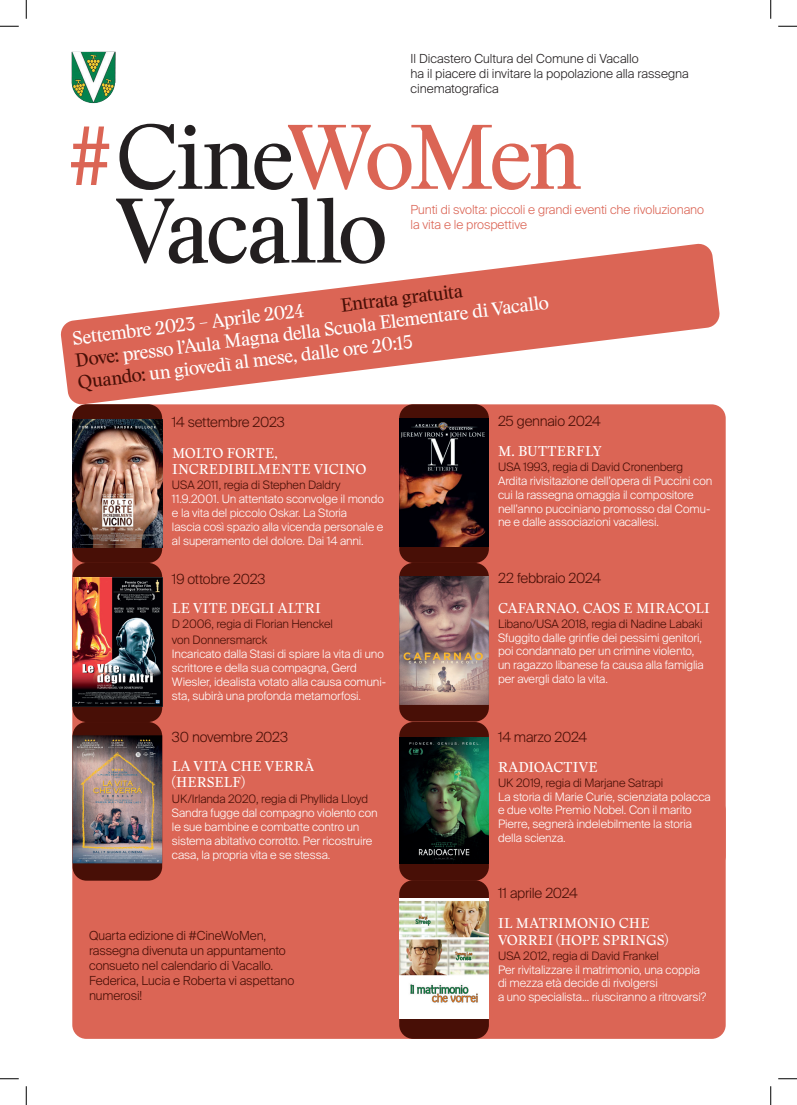
<style>
.page{position:relative;width:797px;height:1105px;background:#fff}
.page>*{position:absolute;margin:0;border:0;box-sizing:border-box;transform-origin:0 0}
.t1{font:90px/73.8px "Stanley";letter-spacing:-.055em;color:#231f20}
.t2{font:90px "Myriad Pro";color:#db6555}
.t3{font:18.62px/22.1px "Stanley";color:#fff}
.t4{font:14px/16.2px "Stanley";letter-spacing:.01em;color:#fff}
.t5{font:300 14px "Suisse Intl";letter-spacing:-.02em;color:#480f06}
.t6{font:300 12.5px/15px "Suisse Intl";letter-spacing:-.01em;color:#480f06}
.t7{font:300 12.5px/15px "Suisse Intl";color:#231f20}
.t8{font:300 12.5px/15px "Suisse Intl";letter-spacing:-.005em;color:#db6555}
.t9{font:300 11.62px/13.8px "Suisse Intl";letter-spacing:-.01em;color:#fff}
.t10{font:300 11.62px/15.1px "Suisse Intl";letter-spacing:-.01em;color:#480f06}
.s1{color:#db6555}
.s2{color:#480f06}
</style>
<div class="page">
<div style="left:72px;top:796px;width:653px;height:243px;background:#db6555;border-radius:14px"></div>
<div style="left:72px;top:404px;width:653px;height:466px;background:#db6555;border-radius:14px"></div>
<div style="left:72px;top:404px;width:90px;height:159px;background:#480f06;border-radius:14px"></div>
<img style="left:72px;top:419px;width:90px;height:128px">
<div style="left:72px;top:563px;width:90px;height:159px;background:#480f06;border-radius:14px"></div>
<img style="left:72px;top:578px;width:90px;height:128px">
<div style="left:72px;top:722px;width:90px;height:159px;background:#480f06;border-radius:14px"></div>
<img style="left:72px;top:735px;width:90px;height:128px">
<div style="left:399px;top:404px;width:90px;height:159px;background:#480f06;border-radius:14px"></div>
<img style="left:399px;top:419px;width:90px;height:127px">
<div style="left:399px;top:563px;width:90px;height:158px;background:#480f06;border-radius:14px"></div>
<img style="left:399px;top:576px;width:90px;height:129px">
<div style="left:399px;top:722px;width:90px;height:159px;background:#480f06;border-radius:14px"></div>
<img style="left:399px;top:737px;width:90px;height:127px">
<div style="left:399px;top:880px;width:90px;height:159px;background:#480f06;border-radius:14px"></div>
<img style="left:399px;top:899px;width:90px;height:119px">
<img style="left:71px;top:51px;width:44px;height:52px">
<svg style="left:60px;top:243px;width:660px;height:162px;fill:#db6555"></svg>
<svg style="left:0;top:25px;width:19px;height:2px"></svg>
<svg style="left:778px;top:25px;width:19px;height:2px"></svg>
<svg style="left:0;top:1078px;width:19px;height:1px"></svg>
<svg style="left:778px;top:1078px;width:19px;height:1px"></svg>
<svg style="left:25px;top:0;width:2px;height:19px"></svg>
<svg style="left:25px;top:1086px;width:2px;height:19px"></svg>
<svg style="left:770px;top:0;width:1px;height:19px"></svg>
<svg style="left:770px;top:1086px;width:1px;height:19px"></svg>
<p class="t7" style="left:410px;top:51px;width:280px">Il Dicastero Cultura del Comune di Vacallo<br>ha il piacere di invitare la popolazione alla rassegna cinematografica</p>
<h1 class="t1" style="left:115px;top:121px;width:468px">Cine<span class="s1">WoMen<br></span>Vacallo</h1>
<h1 class="t2" style="left:68px;top:99px;width:46px">#</h1>
<p class="t8" style="left:410px;top:202px;width:295px">Punti di svolta: piccoli e grandi eventi che rivoluzionano la vita e le prospettive</p>
<h2 class="t3" style="left:71px;top:327px;width:478px;text-indent:270px;rotate:-7deg"><span class="s2">Entrata gratuita<br>Dove:</span> presso l’Aula Magna della Scuola Elementare di Vacallo<br><span class="s2">Quando:</span> un giovedì al mese, dalle ore 20:15</h2>
<h2 class="t3" style="left:71px;top:327px;width:235px;rotate:-7deg">Settembre 2023 – Aprile 2024</h2>
<p class="t5" style="left:172px;top:413px;width:114px">14 settembre 2023</p>
<p class="t4" style="left:172px;top:445px;width:196px">MOLTO FORTE,<br>INCREDIBILMENTE VICINO</p>
<p class="t10" style="left:172px;top:478px;width:170px">USA 2011, regia di Stephen Daldry</p>
<p class="t9" style="left:172px;top:492px;width:213px">11.9.2001. Un attentato sconvolge il mondo e la vita del piccolo Oskar. La Storia<br>lascia così spazio alla vicenda personale e al superamento del dolore. Dai 14 anni.</p>
<p class="t5" style="left:172px;top:571px;width:95px">19 ottobre 2023</p>
<p class="t4" style="left:172px;top:600px;width:150px">LE VITE DEGLI ALTRI</p>
<p class="t10" style="left:172px;top:617px;width:162px">D 2006, regia di Florian Henckel von Donnersmarck</p>
<p class="t9" style="left:172px;top:646px;width:215px">Incaricato dalla Stasi di spiare la vita di uno scrittore e della sua compagna, Gerd Wiesler, idealista votato alla causa comuni&shy;sta, subirà una profonda metamorfosi.</p>
<p class="t5" style="left:172px;top:729px;width:117px">30 novembre 2023</p>
<p class="t4" style="left:172px;top:758px;width:143px">LA VITA CHE VERRÀ (HERSELF)</p>
<p class="t10" style="left:172px;top:791px;width:198px">UK/Irlanda 2020, regia di Phyllida Lloyd</p>
<p class="t9" style="left:172px;top:805px;width:207px">Sandra fugge dal compagno violento con le sue bambine e combatte contro un sistema abitativo corrotto. Per ricostruire casa, la propria vita e se stessa.</p>
<p class="t6" style="left:89px;top:928px;width:207px">Quarta edizione di #CineWoMen, rassegna divenuta un appuntamento consueto nel calendario di Vacallo.<br>Federica, Lucia e Roberta vi aspettano numerosi!</p>
<p class="t5" style="left:498px;top:413px;width:104px">25 gennaio 2024</p>
<p class="t4" style="left:498px;top:443px;width:105px">M. BUTTERFLY</p>
<p class="t10" style="left:498px;top:460px;width:186px">USA 1993, regia di David Cronenberg</p>
<p class="t9" style="left:498px;top:474px;width:216px">Ardita rivisitazione dell’opera di Puccini con cui la rassegna omaggia il compositore nell’anno pucciniano promosso dal Comu&shy;ne e dalle associazioni vacallesi.</p>
<p class="t5" style="left:498px;top:570px;width:104px">22 febbraio 2024</p>
<p class="t4" style="left:498px;top:600px;width:213px">CAFARNAO. CAOS E MIRACOLI</p>
<p class="t10" style="left:498px;top:616px;width:206px">Libano/USA 2018, regia di Nadine Labaki</p>
<p class="t9" style="left:498px;top:631px;width:207px">Sfuggito dalle grinfie dei pessimi genitori, poi condannato per un crimine violento, un ragazzo libanese fa causa alla famiglia per avergli dato la vita.</p>
<p class="t5" style="left:498px;top:729px;width:90px">14 marzo 2024</p>
<p class="t4" style="left:498px;top:759px;width:101px">RADIOACTIVE</p>
<p class="t10" style="left:498px;top:775px;width:167px">UK 2019, regia di Marjane Satrapi</p>
<p class="t9" style="left:498px;top:790px;width:214px">La storia di Marie Curie, scienziata polacca e due volte Premio Nobel. Con il marito Pierre, segnerà indelebilmente la storia della scienza.</p>
<p class="t5" style="left:498px;top:885px;width:81px">11 aprile 2024</p>
<p class="t4" style="left:498px;top:915px;width:172px">IL MATRIMONIO CHE<br>VORREI (HOPE SPRINGS)</p>
<p class="t10" style="left:498px;top:948px;width:162px">USA 2012, regia di David Frankel</p>
<p class="t9" style="left:498px;top:962px;width:210px">Per rivitalizzare il matrimonio, una coppia di mezza età decide di rivolgersi<br>a uno specialista... riusciranno a ritrovarsi?</p>
</div>
